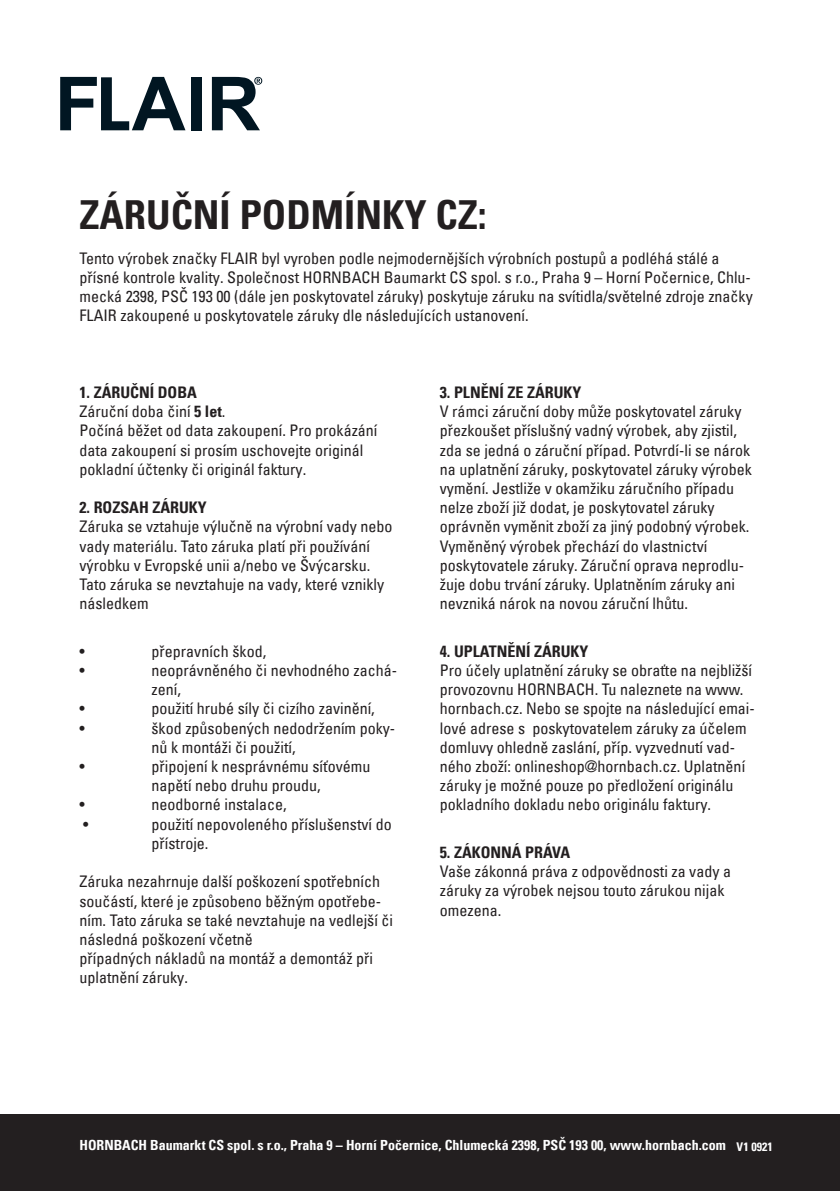
<style>
.page{position:relative;width:840px;height:1191px;background:#fff}
.page>*{position:absolute;margin:0;border:0;box-sizing:border-box;transform-origin:0 0}
.t1{font:40px "Univers Com 67 Bold Cond";color:#231f20}
.t2{font:condensed 16px/19.2px "Univers Com 57";color:#231f20}
.t3{font:16px "Univers Com 67 Bold Cond";color:#231f20}
.t4{font:14px "Univers Com 67 Bold Cond";color:#fff}
.s1{font-family:"Univers Com 67 Bold Cond";font-stretch:normal}
</style>
<div class="page">
<svg style="left:60px;top:77px;width:125px;height:53px"></svg>
<div style="left:191px;top:77px;width:10px;height:53px;background:#011622"></div>
<svg style="left:212px;top:77px;width:50px;height:53px"></svg>
<div style="left:0;top:1114px;width:839px;height:77px;background:#231f20"></div>
<h1 class="t1" style="left:79px;top:190px;width:408px">ZÁRUČNÍ PODMÍNKY CZ:</h1>
<p class="t2" style="left:79px;top:248px;width:674px">Tento výrobek značky FLAIR byl vyroben podle nejmodernějších výrobních postupů a podléhá stálé a přísné kontrole kvality. Společnost HORNBACH Baumarkt CS spol. s r.o., Praha 9 – Horní Počernice, Chlu&shy;mecká 2398, PSČ 193 00 (dále jen poskytovatel záruky) poskytuje záruku na svítidla/světelné zdroje značky FLAIR zakoupené u poskytovatele záruky dle následujících ustanovení.</p>
<p class="t3" style="left:79px;top:382px;width:119px">1. ZÁRUČNÍ DOBA</p>
<p class="t2" style="left:79px;top:402px;width:299px">Záruční doba činí <span class="s1">5 let</span>.<br>Počíná běžet od data zakoupení. Pro prokázání data zakoupení si prosím uschovejte originál pokladní účtenky či originál faktury.</p>
<p class="t3" style="left:79px;top:498px;width:129px">2. ROZSAH ZÁRUKY</p>
<p class="t2" style="left:79px;top:517px;width:314px">Záruka se vztahuje výlučně na výrobní vady nebo vady materiálu. Tato záruka platí při používání výrobku v Evropské unii a/nebo ve Švýcarsku.<br>Tato záruka se nevztahuje na vady, které vznikly následkem</p>
<p class="t2" style="left:79px;top:641px;width:7px">•</p>
<p class="t2" style="left:151px;top:641px;width:116px">přepravních škod,</p>
<p class="t2" style="left:79px;top:660px;width:7px">•</p>
<p class="t2" style="left:151px;top:660px;width:247px">neoprávněného či nevhodného zachá&shy;zení,</p>
<p class="t2" style="left:79px;top:699px;width:7px">•</p>
<p class="t2" style="left:151px;top:699px;width:225px">použití hrubé síly či cizího zavinění,</p>
<p class="t2" style="left:79px;top:718px;width:7px">•</p>
<p class="t2" style="left:151px;top:718px;width:245px">škod způsobených nedodržením poky&shy;nů k montáži či použití,</p>
<p class="t2" style="left:79px;top:756px;width:7px">•</p>
<p class="t2" style="left:151px;top:756px;width:220px">připojení k nesprávnému síťovému napětí nebo druhu proudu,</p>
<p class="t2" style="left:79px;top:795px;width:7px">•</p>
<p class="t2" style="left:151px;top:795px;width:137px">neodborné instalace,</p>
<p class="t2" style="left:83px;top:814px;width:7px">•</p>
<p class="t2" style="left:151px;top:814px;width:241px">použití nepovoleného příslušenství do přístroje.</p>
<p class="t2" style="left:79px;top:871px;width:315px">Záruka nezahrnuje další poškození spotřebních součástí, které je způsobeno běžným opotřebe&shy;ním. Tato záruka se také nevztahuje na vedlejší či následná poškození včetně<br>případných nákladů na montáž a demontáž při uplatnění záruky.</p>
<p class="t3" style="left:439px;top:382px;width:143px">3. PLNĚNÍ ZE ZÁRUKY</p>
<p class="t2" style="left:439px;top:402px;width:313px">V rámci záruční doby může poskytovatel záruky přezkoušet příslušný vadný výrobek, aby zjistil, zda se jedná o záruční případ. Potvrdí-li se nárok na uplatnění záruky, poskytovatel záruky výrobek vymění. Jestliže v okamžiku záručního případu nelze zboží již dodat, je poskytovatel záruky oprávněn vyměnit zboží za jiný podobný výrobek.<br>Vyměněný výrobek přechází do vlastnictví poskytovatele záruky. Záruční oprava neprodlu&shy;žuje dobu trvání záruky. Uplatněním záruky ani nevzniká nárok na novou záruční lhůtu.</p>
<p class="t3" style="left:439px;top:641px;width:150px">4. UPLATNĚNÍ ZÁRUKY</p>
<p class="t2" style="left:439px;top:660px;width:316px">Pro účely uplatnění záruky se obraťte na nejbližší provozovnu HORNBACH. Tu naleznete na www. hornbach.cz. Nebo se spojte na následující emai&shy;lové adrese s poskytovatelem záruky za účelem domluvy ohledně zaslání, příp. vyzvednutí vad&shy;ného zboží: onlineshop@hornbach.cz. Uplatnění záruky je možné pouze po předložení originálu pokladního dokladu nebo originálu faktury.</p>
<p class="t3" style="left:439px;top:842px;width:132px">5. ZÁKONNÁ PRÁVA</p>
<p class="t2" style="left:439px;top:861px;width:292px">Vaše zákonná práva z odpovědnosti za vady a záruky za výrobek nejsou touto zárukou nijak omezena.</p>
<p class="t4" style="left:79px;top:1136px;width:694px">HORNBACH Baumarkt CS spol. s r.o., Praha 9 – Horní Počernice, Chlumecká 2398, PSČ 193 00, www.hornbach.com <sub>V1</sub> <sub>0921</sub></p>
</div>
